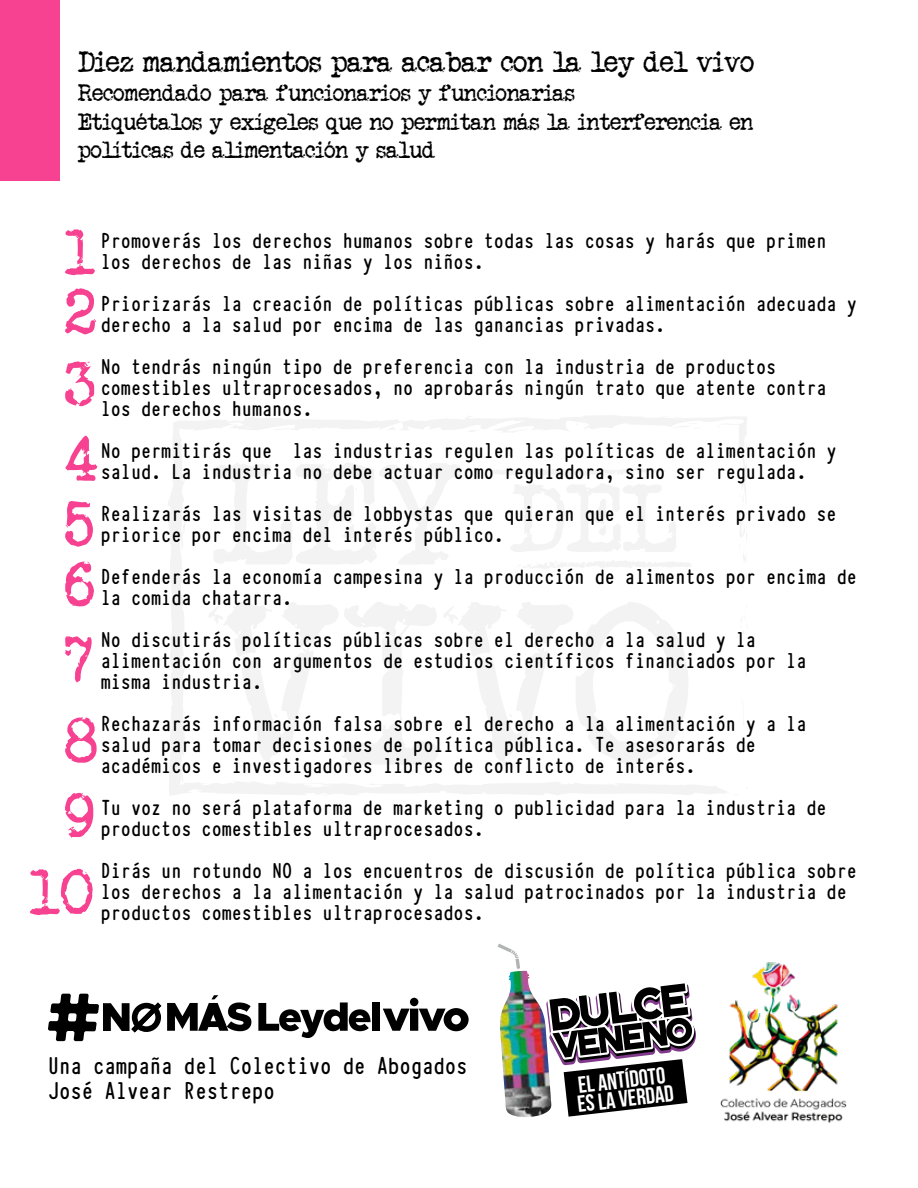
<style>
.page{position:relative;width:918px;height:1188px;background:#fff}
.page>*{position:absolute;margin:0;border:0;box-sizing:border-box;transform-origin:0 0}
.t1{font:232.65px "Veteran Typewriter";color:#000}
.t2{font:146.1px "Veteran Typewriter";color:#000}
.t3{font:65.85px/59.4px "Veteran Typewriter";color:#f64291}
.t4{font:30px "Veteran Typewriter";letter-spacing:-.025em;color:#000}
.t5{font:700 27px/25.5px "Typewriter Condensed";letter-spacing:-.03em;color:#000}
.t6{font:700 24px/21px "Typewriter Condensed";letter-spacing:-.03em;color:#000}
.t7{font:24px/28.8px "Veteran Typewriter";letter-spacing:-.025em;color:#000}
.t8{font:23.25px/18.9px "Bebas Neue";color:#fff}
.s1{font-size:98.25px}
</style>
<div class="page">
<svg style="left:168px;top:415px;width:579px;height:380px"></svg>
<svg style="left:225px;top:424px;width:14px;height:6px"></svg>
<svg style="left:183px;top:709px;width:2px;height:6px"></svg>
<svg style="left:738px;top:494px;width:12px;height:143px"></svg>
<svg style="left:739px;top:435px;width:8px;height:53px"></svg>
<svg style="left:660px;top:416px;width:45px;height:13px"></svg>
<svg style="left:466px;top:429px;width:16px;height:4px"></svg>
<svg style="left:722px;top:794px;width:17px;height:1px"></svg>
<svg style="left:182px;top:582px;width:2px;height:9px"></svg>
<svg style="left:184px;top:651px;width:2px;height:10px"></svg>
<svg style="left:491px;top:467px;width:202px;height:11px"></svg>
<svg style="left:491px;top:559px;width:202px;height:11px"></svg>
<div style="left:0;top:0;width:59px;height:181px;background:#f64291"></div>
<svg style="left:258px;top:1002px;width:113px;height:36px"></svg>
<div style="left:372px;top:1002px;width:8px;height:29px;background:#000"></div>
<svg style="left:383px;top:998px;width:86px;height:33px"></svg>
<svg style="left:48px;top:994px;width:113px;height:47px"></svg>
<svg style="left:167px;top:995px;width:84px;height:36px"></svg>
<img style="left:498px;top:944px;width:198px;height:173px">
<img style="left:720px;top:962px;width:127px;height:161px">
<p class="t4" style="left:78px;top:44px;width:679px">Diez mandamientos para acabar con la ley del vivo</p>
<p class="t7" style="left:78px;top:78px;width:678px">Recomendado para funcionarios y funcionarias<br>Etiquétalos y exígeles que no permitan más la interferencia en políticas de alimentación y salud</p>
<h3 class="t3" style="left:65px;top:222px;width:34px">1<br>2</h3>
<h3 class="t3" style="left:65px;top:346px;width:36px;line-height:74.8px">3<br>4</h3>
<h3 class="t3" style="left:65px;top:493px;width:33px;line-height:60.4px">5<br>6</h3>
<h3 class="t3" style="left:65px;top:619px;width:36px;line-height:80.7px">7<br>8</h3>
<h3 class="t3" style="left:30px;top:776px;width:69px;line-height:77.2px;text-align:center">9<br>10</h3>
<p class="t6" style="left:100px;top:228px;width:728px">Promoverás los derechos humanos sobre todas las cosas y harás que primen los derechos de las niñas y los niños.</p>
<p class="t6" style="left:100px;top:291px;width:758px">Priorizarás la creación de políticas públicas sobre alimentación adecuada y derecho a la salud por encima de las ganancias privadas.</p>
<p class="t6" style="left:100px;top:354px;width:728px">No tendrás ningún tipo de preferencia con la industria de productos comestibles ultraprocesados, no aprobarás ningún trato que atente contra los derechos humanos.</p>
<p class="t6" style="left:100px;top:438px;width:738px">No permitirás que las industrias regulen las políticas de alimentación y salud. La industria no debe actuar como reguladora, sino ser regulada.</p>
<p class="t6" style="left:100px;top:501px;width:738px">Realizarás las visitas de lobbystas que quieran que el interés privado se priorice por encima del interés público.</p>
<p class="t6" style="left:100px;top:564px;width:758px">Defenderás la economía campesina y la producción de alimentos por encima de la comida chatarra.</p>
<p class="t6" style="left:100px;top:627px;width:708px">No discutirás políticas públicas sobre el derecho a la salud y la alimentación con argumentos de estudios científicos financiados por la misma industria.</p>
<p class="t6" style="left:100px;top:711px;width:708px">Rechazarás información falsa sobre el derecho a la alimentación y a la salud para tomar decisiones de política pública. Te asesorarás de académicos e investigadores libres de conflicto de interés.</p>
<p class="t6" style="left:100px;top:795px;width:728px">Tu voz no será plataforma de marketing o publicidad para la industria de productos comestibles ultraprocesados.</p>
<p class="t6" style="left:100px;top:858px;width:758px">Dirás un rotundo NO a los encuentros de discusión de política pública sobre los derechos a la alimentación y la salud patrocinados por la industria de productos comestibles ultraprocesados.</p>
<h2 class="t2" style="left:213px;top:430px;width:469px">LEY <span class="s1">DEL</span></h2>
<h1 class="t1" style="left:209px;top:551px;width:492px">VIVO</h1>
<p class="t5" style="left:48px;top:1051px;width:422px">Una campaña del Colectivo de Abogados<br>José Alvear Restrepo</p>
<p class="t8" style="left:574px;top:1076px;width:98px;rotate:-7deg">el antídoto es la verdad</p>
</div>
